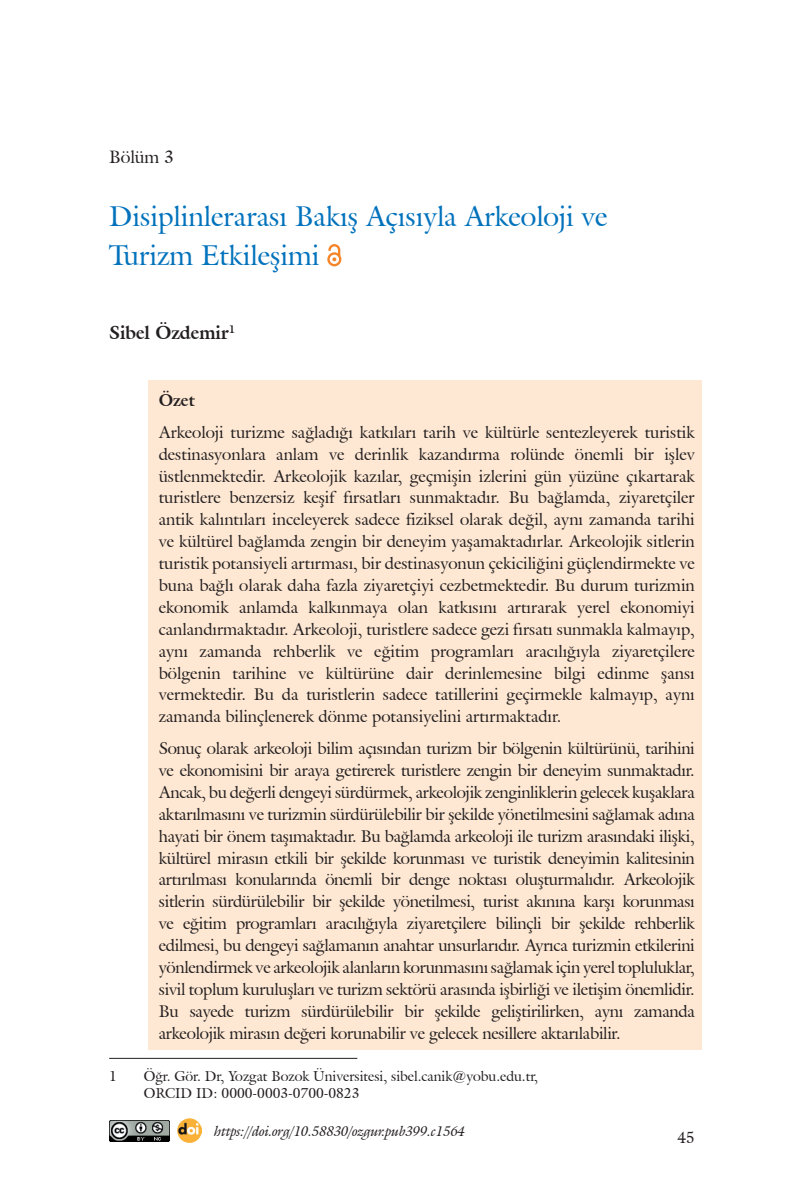
<style>
.page{position:relative;width:794px;height:1191px;background:#fff}
.page>*{position:absolute;margin:0;border:0;box-sizing:border-box;transform-origin:0 0}
.t1{font:28px/38.5px "Galliard IT Cby BT";color:#0072bc}
.t2{font:700 18.38px "Galliard IT Cby BT";color:#231f20}
.t3{font:17.5px "Galliard IT Cby BT";color:#231f20}
.t4{font:16.62px/21.9px "Galliard IT Cby BT";letter-spacing:-.015em;color:#231f20;text-align:justify}
.t5{font:700 16.62px "Galliard IT Cby BT";color:#231f20}
.t6{font:15.75px "Galliard IT Cby BT";color:#231f20}
.t7{font:14px/17.5px "Galliard IT Cby BT";color:#231f20}
.t8{font:italic 14px "Galliard IT Cby BT";color:#231f20}
</style>
<div class="page">
<div style="left:148px;top:379px;width:554px;height:670px;background:#fee8d3"></div>
<svg style="left:327px;top:244px;width:14px;height:22px"></svg>
<hr style="left:109px;top:1058px;width:248px;height:1px;background:#231f20">
<img style="left:109px;top:1120px;width:60px;height:21px">
<img style="left:177px;top:1118px;width:24px;height:24px">
<p class="t3" style="left:109px;top:145px;width:66px">Bölüm 3</p>
<h1 class="t1" style="left:109px;top:197px;width:500px">Disiplinlerarası Bakış Açısıyla Arkeoloji ve<br>Turizm Etkileşimi</h1>
<p class="t2" style="left:109px;top:320px;width:127px">Sibel Özdemir<sup>1</sup></p>
<p class="t5" style="left:159px;top:389px;width:38px">Özet</p>
<p class="t4" style="left:159px;top:421px;width:537px">Arkeoloji turizme sağladığı katkıları tarih ve kültürle sentezleyerek turistik destinasyonlara anlam ve derinlik kazandırma rolünde önemli bir işlev üstlenmektedir. Arkeolojik kazılar, geçmişin izlerini gün yüzüne çıkartarak turistlere benzersiz keşif fırsatları sunmaktadır. Bu bağlamda, ziyaretçiler antik kalıntıları inceleyerek sadece fiziksel olarak değil, aynı zamanda tarihi ve kültürel bağlamda zengin bir deneyim yaşamaktadırlar. Arkeolojik sitlerin turistik potansiyeli artırması, bir destinasyonun çekiciliğini güçlendirmekte ve buna bağlı olarak daha fazla ziyaretçiyi cezbetmektedir. Bu durum turizmin ekonomik anlamda kalkınmaya olan katkısını artırarak yerel ekonomiyi canlandırmaktadır. Arkeoloji, turistlere sadece gezi fırsatı sunmakla kalmayıp, aynı zamanda rehberlik ve eğitim programları aracılığıyla ziyaretçilere bölgenin tarihine ve kültürüne dair derinlemesine bilgi edinme şansı vermektedir. Bu da turistlerin sadece tatillerini geçirmekle kalmayıp, aynı zamanda bilinçlenerek dönme potansiyelini artırmaktadır.</p>
<p class="t4" style="left:159px;top:737px;width:537px">Sonuç olarak arkeoloji bilim açısından turizm bir bölgenin kültürünü, tarihini ve ekonomisini bir araya getirerek turistlere zengin bir deneyim sunmaktadır.<br>Ancak, bu değerli dengeyi sürdürmek, arkeolojik zenginliklerin gelecek kuşaklara aktarılmasını ve turizmin sürdürülebilir bir şekilde yönetilmesini sağlamak adına hayati bir önem taşımaktadır. Bu bağlamda arkeoloji ile turizm arasındaki ilişki, kültürel mirasın etkili bir şekilde korunması ve turistik deneyimin kalitesinin artırılması konularında önemli bir denge noktası oluşturmalıdır. Arkeolojik sitlerin sürdürülebilir bir şekilde yönetilmesi, turist akınına karşı korunması ve eğitim programları aracılığıyla ziyaretçilere bilinçli bir şekilde rehberlik edilmesi, bu dengeyi sağlamanın anahtar unsurlarıdır. Ayrıca turizmin etkilerini yönlendirmek ve arkeolojik alanların korunmasını sağlamak için yerel topluluklar, sivil toplum kuruluşları ve turizm sektörü arasında işbirliği ve iletişim önemlidir.<br>Bu sayede turizm sürdürülebilir bir şekilde geliştirilirken, aynı zamanda arkeolojik mirasın değeri korunabilir ve gelecek nesillere aktarılabilir.</p>
<p class="t7" style="left:109px;top:1067px;width:9px">1</p>
<p class="t7" style="left:144px;top:1067px;width:396px">Öğr. Gör. Dr, Yozgat Bozok Üniversitesi, sibel.canik@yobu.edu.tr,<br>ORCID ID: 0000-0003-0700-0823</p>
<p class="t8" style="left:214px;top:1121px;width:252px">https://doi.org/10.58830/ozgur.pub399.c1564</p>
<p class="t6" style="left:677px;top:1127px;width:19px">45</p>
</div>
